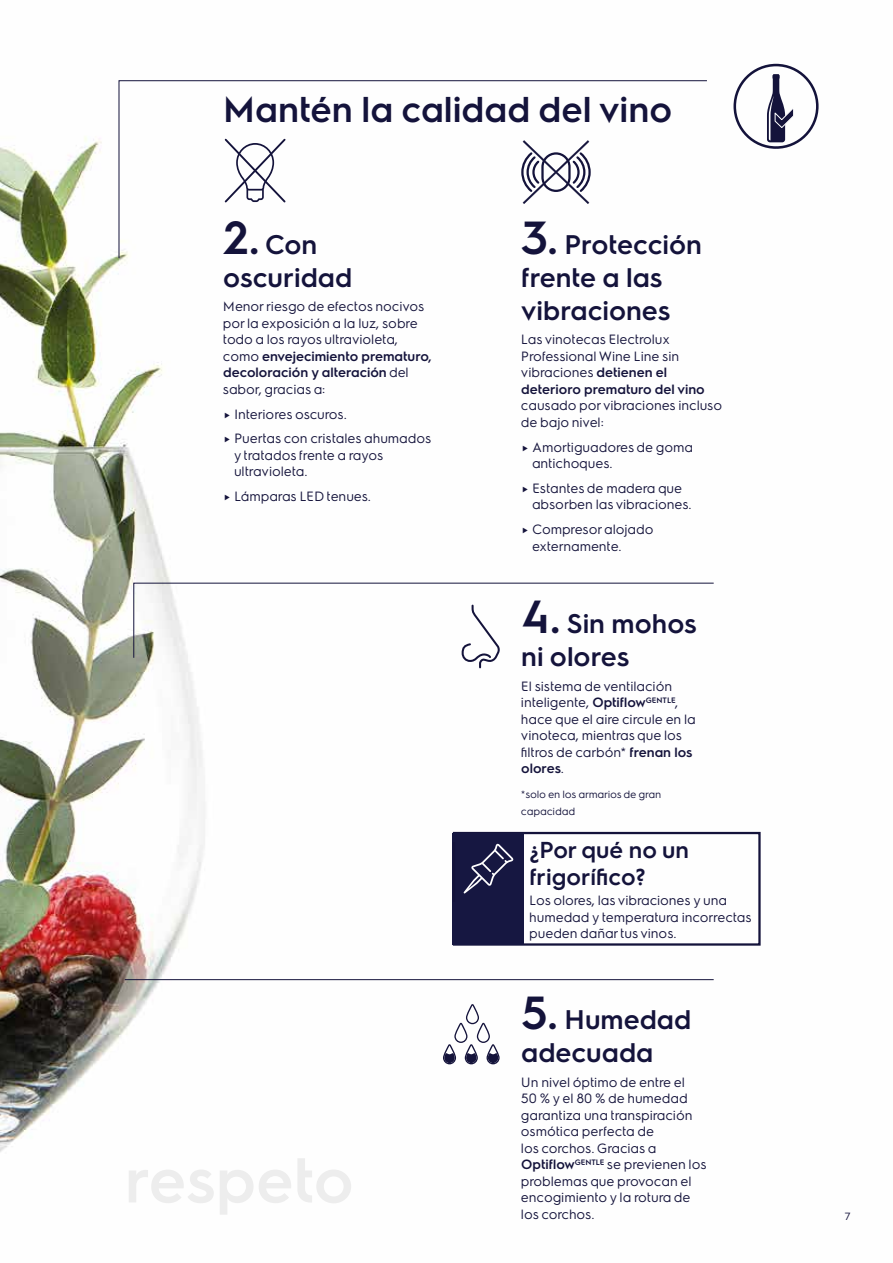
<style>
.page{position:relative;width:893px;height:1263px;background:#fff}
.page>*{position:absolute;margin:0;border:0;box-sizing:border-box;transform-origin:0 0}
.t1{font:600 36px "Electrolux Sans";color:#14133b}
.t2{font:600 27px/33px "Electrolux Sans";color:#14133b}
.t3{font:600 23.1px/26.7px "Electrolux Sans";color:#14133b}
.t4{font:13.5px/16.5px "Electrolux Sans";color:#14133b}
.t5{font:10.5px/16.5px "Electrolux Sans";color:#14133b}
.s1{font-size:46.5px}
.s2{font-weight:600}
</style>
<div class="page">
<img style="left:0;top:63px;width:819px;height:1089px">
<div style="left:733px;top:64px;width:86px;height:85px;border:3px solid #14133b;border-radius:50%"></div>
<svg style="left:767px;top:74px;width:27px;height:68px"></svg>
<svg style="left:119px;top:80px;width:588px;height:178px"></svg>
<svg style="left:521px;top:140px;width:70px;height:64px"></svg>
<svg style="left:225px;top:139px;width:61px;height:63px"></svg>
<svg style="left:133px;top:583px;width:581px;height:85px"></svg>
<div style="left:453px;top:833px;width:71px;height:71px;background:#161741"></div>
<svg style="left:464px;top:844px;width:49px;height:49px"></svg>
<div style="left:453px;top:832px;width:308px;height:114px;border:2px solid #14133b"></div>
<svg style="left:443px;top:1004px;width:57px;height:60px"></svg>
<hr style="left:125px;top:979px;width:589px;height:1px;background:#14133b">
<div style="left:453px;top:833px;width:71px;height:9px;background:#161741"></div>
<div style="left:453px;top:901px;width:71px;height:9px;background:#161741"></div>
<div style="left:453px;top:909px;width:71px;height:9px;background:#161741"></div>
<div style="left:453px;top:918px;width:71px;height:9px;background:#161741"></div>
<div style="left:453px;top:927px;width:71px;height:9px;background:#161741"></div>
<div style="left:453px;top:935px;width:71px;height:9px;background:#161741"></div>
<h1 class="t1" style="left:223px;top:84px;width:450px">Mantén la calidad del vino</h1>
<h2 class="t2" style="left:223px;top:226px;width:131px"><span class="s1">2.</span> Con oscuridad</h2>
<p class="t4" style="left:223px;top:297px;width:210px">Menor riesgo de efectos nocivos por la exposición a la luz, sobre todo a los rayos ultravioleta, como <span class="s2">envejecimiento prematuro, decoloración y alteración</span> del sabor, gracias a:</p>
<p class="t4" style="left:223px;top:401px;width:210px;line-height:24.8px"><span class="s2">►</span> Interiores oscuros.<br><span class="s2">►</span> Puertas con cristales ahumados</p>
<p class="t4" style="left:234px;top:446px;width:151px">y tratados frente a rayos ultravioleta.</p>
<p class="t4" style="left:223px;top:487px;width:150px"><span class="s2">►</span> Lámparas LED tenues.</p>
<h2 class="t2" style="left:521px;top:226px;width:182px"><span class="s1">3.</span> Protección frente a las vibraciones</h2>
<p class="t4" style="left:521px;top:330px;width:185px">Las vinotecas Electrolux<br>Professional Wine Line sin vibraciones <span class="s2">detienen el deterioro prematuro del vino</span></p>
<p class="t4" style="left:521px;top:396px;width:203px">causado por vibraciones incluso de bajo nivel:</p>
<p class="t4" style="left:532px;top:438px;width:162px;text-indent:-11px"><span class="s2">►</span> Amortiguadores de goma antichoques.</p>
<p class="t4" style="left:532px;top:479px;width:161px;text-indent:-11px"><span class="s2">►</span> Estantes de madera que absorben las vibraciones.</p>
<p class="t4" style="left:532px;top:520px;width:123px;text-indent:-11px"><span class="s2">►</span> Compresor alojado externamente.</p>
<h2 class="t2" style="left:521px;top:605px;width:177px"><span class="s1">4.</span> Sin mohos ni olores</h2>
<p class="t4" style="left:521px;top:677px;width:176px">El sistema de ventilación inteligente, <span class="s2">Optiflow</span><sup>GENTLE</sup>, hace que el aire circule en la vinoteca, mientras que los filtros de carbón* <span class="s2">frenan los olores</span>.</p>
<p class="t5" style="left:521px;top:785px;width:142px">*solo en los armarios de gran capacidad</p>
<h3 class="t3" style="left:529px;top:835px;width:161px">¿Por qué no un frigorífico?</h3>
<p class="t4" style="left:530px;top:891px;width:224px">Los olores, las vibraciones y una humedad y temperatura incorrectas pueden dañar tus vinos.</p>
<h2 class="t2" style="left:521px;top:1001px;width:171px"><span class="s1">5.</span> Humedad adecuada</h2>
<p class="t4" style="left:521px;top:1073px;width:187px">Un nivel óptimo de entre el<br>50 % y el 80 % de humedad garantiza una transpiración osmótica perfecta de<br>los corchos. Gracias a<br><span class="s2">Optiflow</span><sup>GENTLE</sup> se previenen los problemas que provocan el encogimiento y la rotura de los corchos.</p>
<p class="t5" style="left:845px;top:1208px;width:8px">7</p>
</div>
